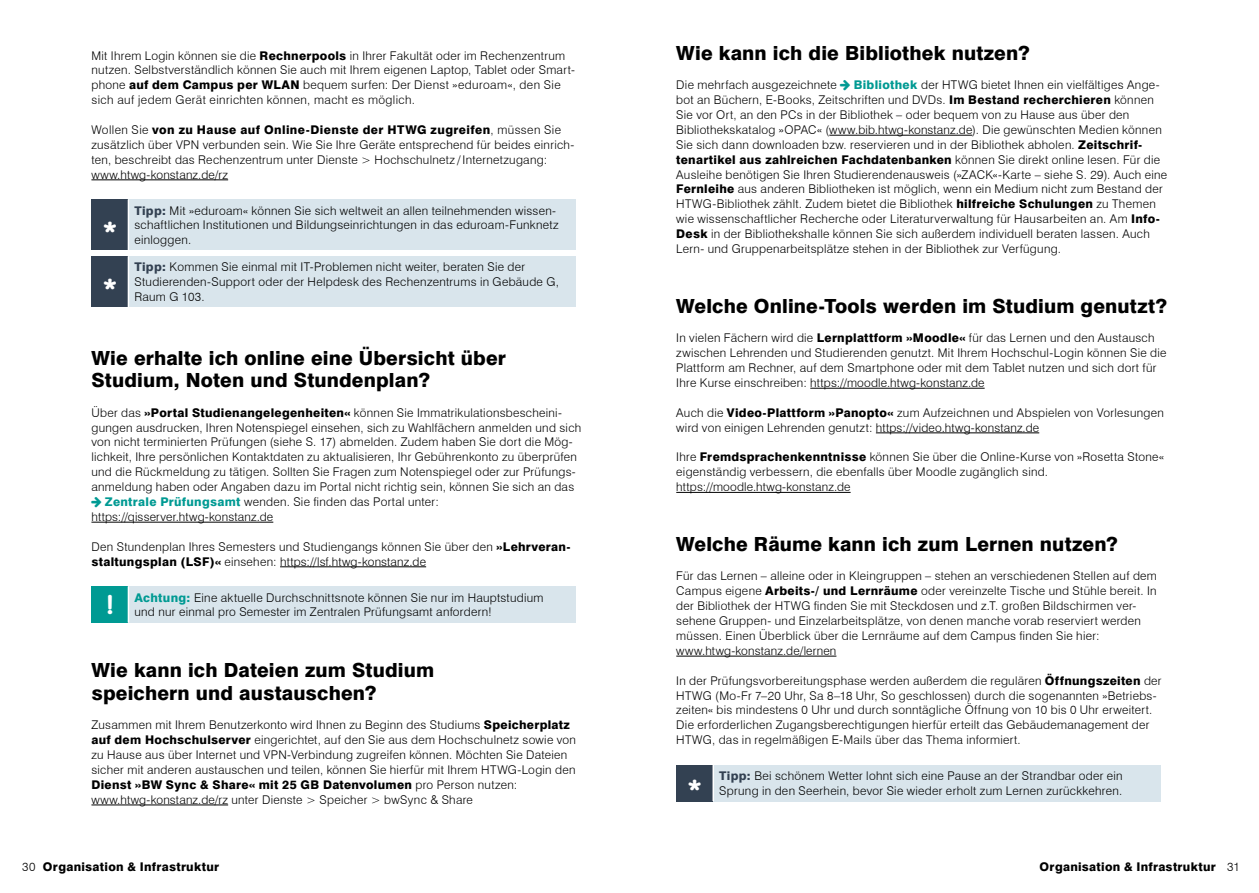
<style>
.page{position:relative;width:1259px;height:893px;background:#fff}
.page>*{position:absolute;margin:0;border:0;box-sizing:border-box;transform-origin:0 0}
.t1{font:700 27px "Blogger Sans";color:#fff}
.t2{font:800 19.5px/22.5px "Swiss 721 BT";letter-spacing:.01em;color:#000}
.t3{font:300 12px/14.9px "Swiss 721 BT";letter-spacing:.025em;color:#000}
.t4{font:800 12px "Swiss 721 BT";letter-spacing:.025em;color:#000}
.s1{font-weight:800}
.s2{font-weight:800;color:#334152}
.s3{font-weight:800;color:#009a93}
.s4{font-weight:300}
</style>
<div class="page">
<hr style="left:91px;top:180px;width:137px;height:1px;background:#000">
<hr style="left:91px;top:522px;width:182px;height:1px;background:#000">
<hr style="left:280px;top:566px;width:146px;height:1px;background:#000">
<hr style="left:91px;top:805px;width:137px;height:1px;background:#000">
<div style="left:91px;top:199px;width:37px;height:51px;background:#334152"></div>
<div style="left:128px;top:199px;width:448px;height:51px;background:#d9e5ec"></div>
<hr style="left:128px;top:199px;width:1px;height:51px;background:#fff">
<div style="left:91px;top:256px;width:37px;height:51px;background:#334152"></div>
<div style="left:128px;top:256px;width:448px;height:51px;background:#d9e5ec"></div>
<hr style="left:128px;top:256px;width:1px;height:51px;background:#fff">
<div style="left:91px;top:586px;width:37px;height:36px;background:#009a93"></div>
<div style="left:128px;top:586px;width:448px;height:36px;background:#d9e5ec"></div>
<hr style="left:128px;top:586px;width:1px;height:36px;background:#fff">
<hr style="left:829px;top:135px;width:143px;height:1px;background:#000">
<hr style="left:810px;top:388px;width:174px;height:1px;background:#000">
<hr style="left:876px;top:433px;width:163px;height:1px;background:#000">
<hr style="left:676px;top:492px;width:174px;height:1px;background:#000">
<hr style="left:676px;top:656px;width:160px;height:1px;background:#000">
<div style="left:676px;top:765px;width:37px;height:36px;background:#334152"></div>
<div style="left:713px;top:765px;width:447px;height:36px;background:#d9e5ec"></div>
<hr style="left:712px;top:765px;width:2px;height:36px;background:#fff">
<p class="t3" style="left:91px;top:48px;width:485px">Mit Ihrem Login können sie die <span class="s1">Rechnerpools</span> in Ihrer Fakultät oder im Rechenzentrum nutzen. Selbstverständlich können Sie auch mit Ihrem eigenen Laptop, Tablet oder Smart&shy;phone <span class="s1">auf dem Campus per WLAN</span> bequem surfen: Der Dienst »eduroam«, den Sie sich auf jedem Gerät einrichten können, macht es möglich.</p>
<p class="t3" style="left:91px;top:122px;width:484px">Wollen Sie <span class="s1">von zu Hause auf Online-Dienste der HTWG zugreifen</span>, müssen Sie zusätzlich über VPN verbunden sein. Wie Sie Ihre Geräte entsprechend für beides einrich&shy;ten, beschreibt das Rechenzentrum unter Dienste &gt; Hochschulnetz / Internetzugang: www.htwg-konstanz.de/rz</p>
<h1 class="t1" style="left:103px;top:215px;width:16px">*</h1>
<h1 class="t1" style="left:103px;top:272px;width:16px">*</h1>
<p class="t3" style="left:134px;top:203px;width:426px"><span class="s2">Tipp:</span> Mit »eduroam« können Sie sich weltweit an allen teilnehmenden wissen&shy;schaftlichen Institutionen und Bildungseinrichtungen in das eduroam-Funknetz einloggen.</p>
<p class="t3" style="left:134px;top:260px;width:426px"><span class="s2">Tipp:</span> Kommen Sie einmal mit IT-Problemen nicht weiter, beraten Sie der<br>Studierenden-Support oder der Helpdesk des Rechenzentrums in Gebäude G,<br>Raum G 103.</p>
<h2 class="t2" style="left:91px;top:346px;width:416px">Wie erhalte ich online eine Übersicht über<br>Studium, Noten und Stundenplan?</h2>
<p class="t3" style="left:91px;top:405px;width:472px">Über das <span class="s1">»Portal Studienangelegenheiten«</span> können Sie Immatrikulationsbescheini-</p>
<p class="t3" style="left:91px;top:420px;width:491px">gungen ausdrucken, Ihren Notenspiegel einsehen, sich zu Wahlfächern anmelden und sich</p>
<p class="t3" style="left:91px;top:435px;width:483px">von nicht terminierten Prüfungen (siehe S. 17) abmelden. Zudem haben Sie dort die Mög-</p>
<p class="t3" style="left:91px;top:450px;width:487px">lichkeit, Ihre persönlichen Kontaktdaten zu aktualisieren, Ihr Gebührenkonto zu überprüfen</p>
<p class="t3" style="left:91px;top:464px;width:486px">und die Rückmeldung zu tätigen. Sollten Sie Fragen zum Notenspiegel oder zur Prüfungs-</p>
<p class="t3" style="left:91px;top:479px;width:484px">anmeldung haben oder Angaben dazu im Portal nicht richtig sein, können Sie sich an das</p>
<p class="t3" style="left:105px;top:494px;width:335px"><span class="s3">Zentrale Prüfungsamt</span> wenden. Sie finden das Portal unter:</p>
<p class="t3" style="left:91px;top:509px;width:183px">https://qisserver.htwg-konstanz.de</p>
<p class="t3" style="left:91px;top:539px;width:481px">Den Stundenplan Ihres Semesters und Studiengangs können Sie über den <span class="s1">»Lehrveran&shy;staltungsplan (LSF)«</span> einsehen: https://lsf.htwg-konstanz.de</p>
<h1 class="t1" style="left:106px;top:588px;width:9px">!</h1>
<p class="t3" style="left:134px;top:590px;width:411px"><span class="s3">Achtung:</span> Eine aktuelle Durchschnittsnote können Sie nur im Hauptstudium und nur einmal pro Semester im Zentralen Prüfungsamt anfordern!</p>
<h2 class="t2" style="left:91px;top:659px;width:344px">Wie kann ich Dateien zum Studium speichern und austauschen?</h2>
<p class="t3" style="left:91px;top:717px;width:486px">Zusammen mit Ihrem Benutzerkonto wird Ihnen zu Beginn des Studiums <span class="s1">Speicherplatz auf dem Hochschulserver</span> eingerichtet, auf den Sie aus dem Hochschulnetz sowie von zu Hause aus über Internet und VPN-Verbindung zugreifen können. Möchten Sie Dateien sicher mit anderen austauschen und teilen, können Sie hierfür mit Ihrem HTWG-Login den <span class="s1">Dienst »BW Sync &amp; Share« mit 25 GB Datenvolumen</span> pro Person nutzen: www.htwg-konstanz.de/rz unter Dienste &gt; Speicher &gt; bwSync &amp; Share</p>
<h2 class="t2" style="left:676px;top:41px;width:355px">Wie kann ich die Bibliothek nutzen?</h2>
<p class="t3" style="left:676px;top:78px;width:162px">Die mehrfach ausgezeichnete</p>
<p class="t3" style="left:676px;top:78px;width:492px;text-indent:177px"><span class="s3">Bibliothek</span> der HTWG bietet Ihnen ein vielfältiges Ange&shy;bot an Büchern, E-Books, Zeitschriften und DVDs. <span class="s1">Im Bestand recherchieren</span> können Sie vor Ort, an den PCs in der Bibliothek – oder bequem von zu Hause aus über den Bibliothekskatalog »OPAC« (www.bib.htwg-konstanz.de). Die gewünschten Medien können Sie sich dann downloaden bzw. reservieren und in der Bibliothek abholen. <span class="s1">Zeitschrif&shy;tenartikel aus zahlreichen Fachdatenbanken</span> können Sie direkt online lesen. Für die Ausleihe benötigen Sie Ihren Studierendenausweis (»ZACK«-Karte – siehe S. 29). Auch eine <span class="s1">Fernleihe</span> aus anderen Bibliotheken ist möglich, wenn ein Medium nicht zum Bestand der HTWG-Bibliothek zählt. Zudem bietet die Bibliothek <span class="s1">hilfreiche Schulungen</span> zu Themen wie wissenschaftlicher Recherche oder Literaturverwaltung für Hausarbeiten an. Am <span class="s1">Info-Desk</span> in der Bibliothekshalle können Sie sich außerdem individuell beraten lassen. Auch Lern- und Gruppenarbeitsplätze stehen in der Bibliothek zur Verfügung.</p>
<h2 class="t2" style="left:676px;top:294px;width:492px">Welche Online-Tools werden im Studium genutzt?</h2>
<p class="t3" style="left:676px;top:330px;width:492px">In vielen Fächern wird die <span class="s1">Lernplattform »Moodle«</span> für das Lernen und den Austausch zwischen Lehrenden und Studierenden genutzt. Mit Ihrem Hochschul-Login können Sie die Plattform am Rechner, auf dem Smartphone oder mit dem Tablet nutzen und sich dort für Ihre Kurse einschreiben: https://moodle.htwg-konstanz.de</p>
<p class="t3" style="left:676px;top:405px;width:489px">Auch die <span class="s1">Video-Plattform »Panopto«</span> zum Aufzeichnen und Abspielen von Vorlesungen wird von einigen Lehrenden genutzt: https://video.htwg-konstanz.de</p>
<p class="t3" style="left:676px;top:450px;width:489px">Ihre <span class="s1">Fremdsprachenkenntnisse</span> können Sie über die Online-Kurse von »Rosetta Stone« eigenständig verbessern, die ebenfalls über Moodle zugänglich sind. https://moodle.htwg-konstanz.de</p>
<h2 class="t2" style="left:676px;top:532px;width:443px">Welche Räume kann ich zum Lernen nutzen?</h2>
<p class="t3" style="left:676px;top:569px;width:482px">Für das Lernen – alleine oder in Kleingruppen – stehen an verschiedenen Stellen auf dem Campus eigene <span class="s1">Arbeits-/ und Lernräume</span> oder vereinzelte Tische und Stühle bereit. In der Bibliothek der HTWG finden Sie mit Steckdosen und z.T. großen Bildschirmen ver&shy;sehene Gruppen- und Einzelarbeitsplätze, von denen manche vorab reserviert werden müssen. Einen Überblick über die Lernräume auf dem Campus finden Sie hier: www.htwg-konstanz.de/lernen</p>
<p class="t3" style="left:676px;top:673px;width:487px">In der Prüfungsvorbereitungsphase werden außerdem die regulären <span class="s1">Öffnungszeiten</span> der HTWG (Mo-Fr 7–20 Uhr, Sa 8–18 Uhr, So geschlossen) durch die sogenannten »Betriebs&shy;zeiten« bis mindestens 0 Uhr und durch sonntägliche Öffnung von 10 bis 0 Uhr erweitert.<br>Die erforderlichen Zugangsberechtigungen hierfür erteilt das Gebäudemanagement der HTWG, das in regelmäßigen E-Mails über das Thema informiert.</p>
<h1 class="t1" style="left:687px;top:774px;width:16px">*</h1>
<p class="t3" style="left:719px;top:768px;width:405px"><span class="s2">Tipp:</span> Bei schönem Wetter lohnt sich eine Pause an der Strandbar oder ein<br>Sprung in den Seerhein, bevor Sie wieder erholt zum Lernen zurückkehren.</p>
<p class="t4" style="left:22px;top:859px;width:198px"><span class="s4">30</span> Organisation &amp; Infrastruktur</p>
<p class="t4" style="left:1039px;top:859px;width:202px">Organisation &amp; Infrastruktur <span class="s4">31</span></p>
</div>
